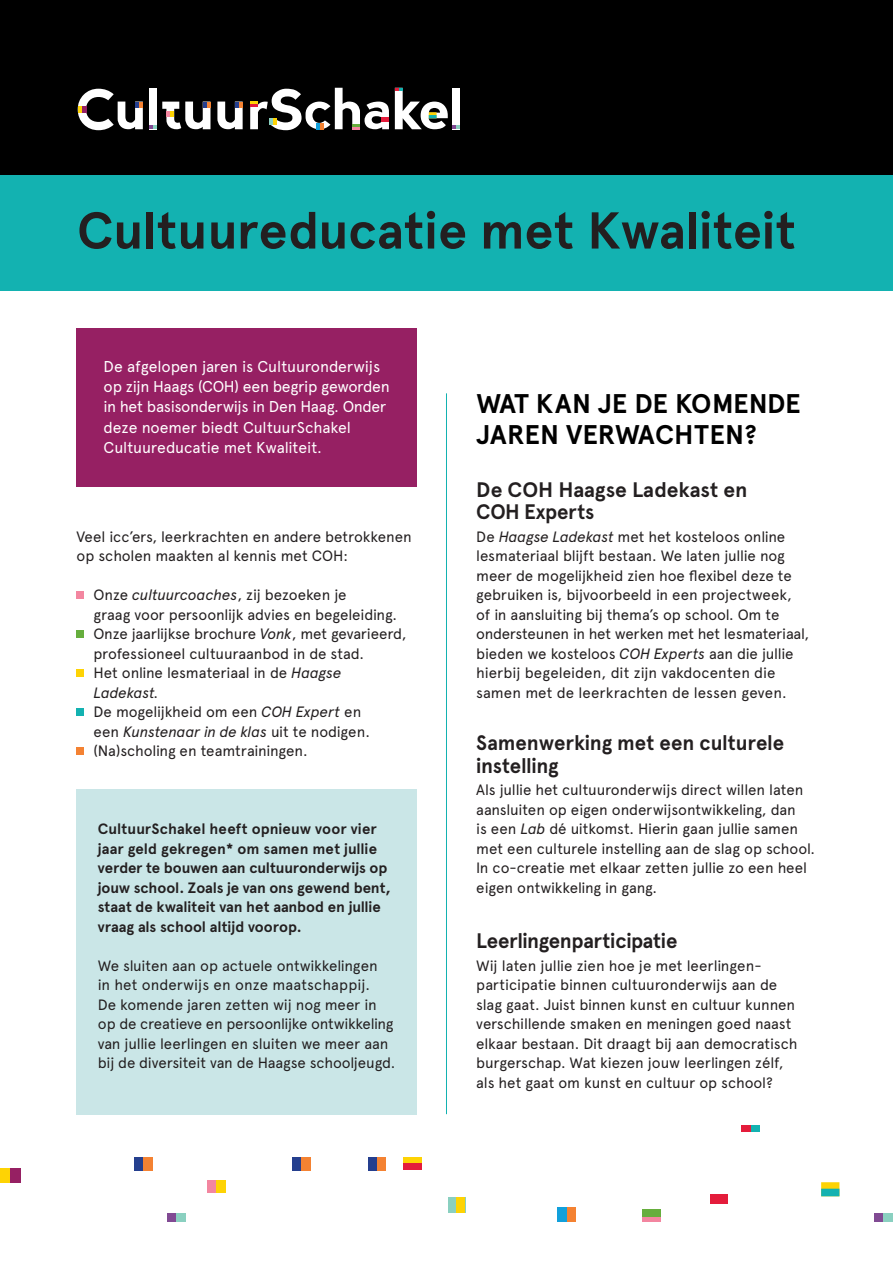
<style>
.page{position:relative;width:893px;height:1263px;background:#fff}
.page>*{position:absolute;margin:0;border:0;box-sizing:border-box;transform-origin:0 0}
.t1{font:700 51.75px "Apercu";color:#231f20}
.t2{font:700 27px "Apercu Pro";color:#000}
.t3{font:700 21px/22.5px "Apercu Pro";letter-spacing:-.005em;color:#231f20}
.t4{font:15.75px/20.4px "Apercu Pro";letter-spacing:-.015em;color:#fff}
.t5{font:15px/19.5px "Apercu Pro";letter-spacing:-.01em;color:#231f20}
.t6{font:700 15px/19.5px "Apercu Pro";letter-spacing:-.005em;color:#231f20}
.s1{font-style:italic}
</style>
<div class="page">
<div style="left:77px;top:789px;width:340px;height:325px;background:#cae6e7"></div>
<div style="left:0;top:174px;width:893px;height:117px;background:#13b2b1"></div>
<div style="left:0;top:0;width:893px;height:174px;background:#000"></div>
<svg style="left:217px;top:102px;width:26px;height:27px"></svg>
<svg style="left:78px;top:89px;width:65px;height:41px"></svg>
<div style="left:149px;top:88px;width:8px;height:41px;background:#fff"></div>
<svg style="left:149px;top:102px;width:61px;height:27px"></svg>
<svg style="left:250px;top:88px;width:139px;height:42px"></svg>
<svg style="left:395px;top:88px;width:64px;height:41px"></svg>
<div style="left:77px;top:329px;width:340px;height:158px;background:#962063"></div>
<div style="left:208px;top:1180px;width:18px;height:12px;background:#fed304"></div>
<div style="left:208px;top:1180px;width:8px;height:12px;background:#f386a0"></div>
<div style="left:0;top:1168px;width:20px;height:14px;background:#fed304"></div>
<div style="left:10px;top:1168px;width:10px;height:14px;background:#962063"></div>
<div style="left:301px;top:1157px;width:10px;height:14px;background:#f48232"></div>
<div style="left:292px;top:1157px;width:9px;height:14px;background:#253f8e"></div>
<div style="left:376px;top:1157px;width:10px;height:14px;background:#f48232"></div>
<div style="left:368px;top:1157px;width:8px;height:14px;background:#253f8e"></div>
<div style="left:143px;top:1157px;width:9px;height:14px;background:#f48232"></div>
<div style="left:134px;top:1157px;width:9px;height:14px;background:#253f8e"></div>
<div style="left:642px;top:1209px;width:18px;height:13px;background:#66ae3d"></div>
<div style="left:642px;top:1217px;width:18px;height:5px;background:#f386a0"></div>
<div style="left:403px;top:1157px;width:19px;height:12px;background:#fed304"></div>
<div style="left:403px;top:1163px;width:19px;height:6px;background:#e41c3b"></div>
<div style="left:448px;top:1197px;width:17px;height:16px;background:#8ad0c0"></div>
<div style="left:456px;top:1197px;width:9px;height:16px;background:#fed304"></div>
<div style="left:557px;top:1207px;width:18px;height:15px;background:#f48232"></div>
<div style="left:557px;top:1207px;width:9px;height:15px;background:#12a0db"></div>
<svg style="left:821px;top:1182px;width:18px;height:14px"></svg>
<div style="left:167px;top:1213px;width:18px;height:9px;background:#814a93"></div>
<div style="left:176px;top:1213px;width:9px;height:9px;background:#8ad0c0"></div>
<div style="left:875px;top:1213px;width:18px;height:9px;background:#814a93"></div>
<div style="left:884px;top:1213px;width:9px;height:9px;background:#8ad0c0"></div>
<div style="left:711px;top:1194px;width:17px;height:10px;background:#e41c3b"></div>
<div style="left:742px;top:1125px;width:18px;height:6px;background:#13b2b1"></div>
<div style="left:742px;top:1125px;width:9px;height:6px;background:#e41c3b"></div>
<div style="left:77px;top:591px;width:7px;height:8px;background:#f386a0"></div>
<div style="left:77px;top:630px;width:7px;height:8px;background:#66ae3d"></div>
<div style="left:77px;top:669px;width:7px;height:8px;background:#fed304"></div>
<div style="left:77px;top:708px;width:7px;height:8px;background:#13b2b1"></div>
<div style="left:77px;top:747px;width:7px;height:8px;background:#f48232"></div>
<hr style="left:446px;top:393px;width:1px;height:721px;background:#13b2b1">
<p class="t1" style="left:77px;top:199px;width:720px">Cultuureducatie met Kwaliteit</p>
<p class="t4" style="left:104px;top:355px;width:288px">De afgelopen jaren is Cultuuronderwijs op zijn Haags (COH) een begrip geworden in het basisonderwijs in Den Haag. Onder deze noemer biedt CultuurSchakel Cultuureducatie met Kwaliteit.</p>
<p class="t5" style="left:77px;top:526px;width:337px">Veel icc’ers, leerkrachten en andere betrokkenen op scholen maakten al kennis met COH:</p>
<p class="t5" style="left:94px;top:584px;width:305px">Onze <span class="s1">cultuurcoaches</span>, zij bezoeken je<br>graag voor persoonlijk advies en begeleiding.</p>
<p class="t5" style="left:94px;top:623px;width:314px">Onze jaarlijkse brochure <span class="s1">Vonk</span>, met gevarieerd, professioneel cultuuraanbod in de stad.</p>
<p class="t5" style="left:94px;top:662px;width:249px">Het online lesmateriaal in de <span class="s1">Haagse<br>Ladekast.</span></p>
<p class="t5" style="left:94px;top:701px;width:278px">De mogelijkheid om een <span class="s1">COH Expert</span> en een <span class="s1">Kunstenaar in de klas</span> uit te nodigen.</p>
<p class="t5" style="left:94px;top:740px;width:216px">(Na)scholing en teamtrainingen.</p>
<p class="t6" style="left:98px;top:819px;width:294px">CultuurSchakel heeft opnieuw voor vier jaar geld gekregen* om samen met jullie verder te bouwen aan cultuuronderwijs op jouw school. Zoals je van ons gewend bent, staat de kwaliteit van het aanbod en jullie vraag als school altijd voorop.</p>
<p class="t5" style="left:98px;top:955px;width:299px">We sluiten aan op actuele ontwikkelingen<br>in het onderwijs en onze maatschappij.<br>De komende jaren zetten wij nog meer in op de creatieve en persoonlijke ontwikkeling van jullie leerlingen en sluiten we meer aan bij de diversiteit van de Haagse schooljeugd.</p>
<p class="t2" style="left:476px;top:383px;width:326px">WAT KAN JE DE KOMENDE</p>
<p class="t2" style="left:476px;top:414px;width:282px">JAREN VERWACHTEN?</p>
<p class="t3" style="left:476px;top:477px;width:273px">De COH Haagse Ladekast en<br>COH Experts</p>
<p class="t5" style="left:476px;top:526px;width:334px">De <span class="s1">Haagse Ladekast</span> met het kosteloos online lesmateriaal blijft bestaan. We laten jullie nog meer de mogelijkheid zien hoe flexibel deze te gebruiken is, bijvoorbeeld in een projectweek, of in aansluiting bij thema’s op school. Om te ondersteunen in het werken met het lesmateriaal, bieden we kosteloos <span class="s1">COH Experts</span> aan die jullie hierbij begeleiden, dit zijn vakdocenten die samen met de leerkrachten de lessen geven.</p>
<p class="t3" style="left:476px;top:731px;width:309px">Samenwerking met een culturele instelling</p>
<p class="t5" style="left:476px;top:779px;width:340px">Als jullie het cultuuronderwijs direct willen laten aansluiten op eigen onderwijsontwikkeling, dan<br>is een <span class="s1">Lab</span> dé uitkomst. Hierin gaan jullie samen met een culturele instelling aan de slag op school.<br>In co-creatie met elkaar zetten jullie zo een heel eigen ontwikkeling in gang.</p>
<p class="t3" style="left:476px;top:929px;width:203px">Leerlingenparticipatie</p>
<p class="t5" style="left:476px;top:955px;width:323px">Wij laten jullie zien hoe je met leerlingen&shy;participatie binnen cultuuronderwijs aan de slag gaat. Juist binnen kunst en cultuur kunnen verschillende smaken en meningen goed naast elkaar bestaan. Dit draagt bij aan democratisch burgerschap. Wat kiezen jouw leerlingen zélf, als het gaat om kunst en cultuur op school?</p>
</div>
